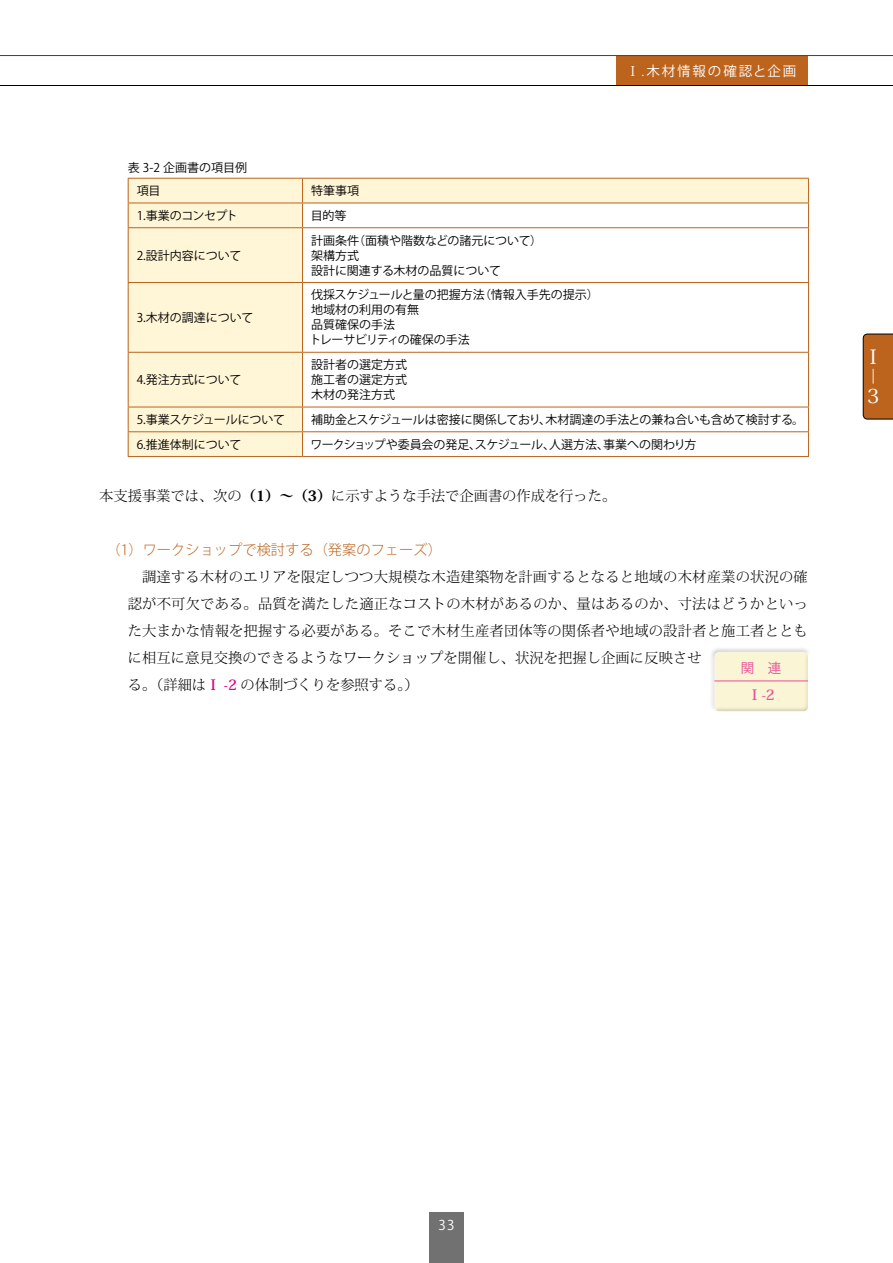
<style>
.page{position:relative;width:893px;height:1263px;background:#fff}
.page>*{position:absolute;margin:0;border:0;box-sizing:border-box;transform-origin:0 0}
.t1{font:500 19.5px "Koz Min Pro";color:#fff}
.t2{font:300 14.25px/27px "Koz Min Pro";letter-spacing:.015em;color:#000}
.t3{font:300 14.25px "Koz Go Pro";color:#bc641d}
.t4{font:700 14.25px "Koz Min Pro";color:#e85298}
.t5{font:13.5px "Koz Go Pro";letter-spacing:.14em;color:#fff}
.t6{font:13.5px "Koz Go Pro";color:#e85298}
.t7{font:12px/15px "Koz Go Pro";color:#000}
.t8{font:12px "Koz Go Pro";letter-spacing:-.03em;color:#000}
.t9{font:12px "Koz Go Pro";letter-spacing:-.04em;color:#000}
.s1{font-family:"Koz Min Pro"}
.s2{font-weight:800}
.s3{font-weight:700;color:#e4007f}
</style>
<div class="page">
<div style="left:429px;top:1212px;width:34px;height:51px;background:#727171"></div>
<div style="left:617px;top:56px;width:191px;height:29px;background:#bc641d"></div>
<hr style="left:0;top:55px;width:893px;height:1px;background:#000">
<hr style="left:0;top:85px;width:893px;height:1px;background:#000">
<div style="left:863px;top:334px;width:30px;height:85px;background:#bc641d"></div>
<div style="left:129px;top:179px;width:679px;height:277px;background:#fff5d7"></div>
<svg style="left:303px;top:204px;width:505px;height:252px"></svg>
<svg style="left:302px;top:179px;width:1px;height:48px"></svg>
<hr style="left:128px;top:227px;width:174px;height:1px;background:#bc641d">
<hr style="left:128px;top:228px;width:1px;height:54px;background:#bc641d">
<hr style="left:302px;top:227px;width:507px;height:1px;background:#bc641d">
<hr style="left:302px;top:228px;width:1px;height:54px;background:#bc641d">
<hr style="left:808px;top:228px;width:1px;height:54px;background:#bc641d">
<hr style="left:128px;top:282px;width:174px;height:1px;background:#bc641d">
<hr style="left:128px;top:283px;width:1px;height:69px;background:#bc641d">
<hr style="left:302px;top:282px;width:507px;height:1px;background:#bc641d">
<hr style="left:302px;top:283px;width:1px;height:69px;background:#bc641d">
<hr style="left:808px;top:283px;width:1px;height:69px;background:#bc641d">
<hr style="left:128px;top:352px;width:174px;height:1px;background:#bc641d">
<hr style="left:128px;top:353px;width:1px;height:54px;background:#bc641d">
<hr style="left:302px;top:352px;width:507px;height:1px;background:#bc641d">
<hr style="left:302px;top:353px;width:1px;height:54px;background:#bc641d">
<hr style="left:808px;top:353px;width:1px;height:54px;background:#bc641d">
<hr style="left:128px;top:407px;width:174px;height:1px;background:#bc641d">
<hr style="left:302px;top:407px;width:507px;height:1px;background:#bc641d">
<hr style="left:128px;top:431px;width:174px;height:1px;background:#bc641d">
<svg style="left:128px;top:407px;width:1px;height:49px"></svg>
<hr style="left:302px;top:431px;width:507px;height:1px;background:#bc641d">
<svg style="left:302px;top:407px;width:1px;height:49px"></svg>
<svg style="left:808px;top:407px;width:1px;height:49px"></svg>
<hr style="left:128px;top:456px;width:174px;height:1px;background:#bc641d">
<hr style="left:302px;top:456px;width:507px;height:1px;background:#bc641d">
<hr style="left:128px;top:178px;width:174px;height:1px;background:#bc641d">
<svg style="left:128px;top:179px;width:1px;height:48px"></svg>
<hr style="left:302px;top:178px;width:507px;height:1px;background:#bc641d">
<svg style="left:808px;top:179px;width:1px;height:48px"></svg>
<hr style="left:128px;top:203px;width:174px;height:1px;background:#bc641d">
<hr style="left:302px;top:203px;width:507px;height:1px;background:#bc641d">
<div style="left:708px;top:646px;width:103px;height:66px;background:#fff;opacity:.75"></div>
<div style="left:711px;top:650px;width:103px;height:67px;background:#000;opacity:.5"></div>
<hr style="left:714px;top:680px;width:94px;height:1px;background:#e85298">
<p class="t7" style="left:137px;top:157px;width:112px;line-height:23px;text-indent:-9px">表 3-2 企画書の項目例項目</p>
<p class="t7" style="left:311px;top:184px;width:49px">特筆事項</p>
<p class="t9" style="left:137px;top:208px;width:103px">1.事業のコンセプト</p>
<p class="t7" style="left:311px;top:208px;width:37px">目的等</p>
<p class="t7" style="left:137px;top:248px;width:106px">2.設計内容について</p>
<p class="t7" style="left:311px;top:233px;width:233px">計画条件（面積や階数などの諸元について）架構方式<br>設計に関連する木材の品質について</p>
<p class="t7" style="left:137px;top:310px;width:118px">3.木材の調達について</p>
<p class="t7" style="left:137px;top:373px;width:106px">4.発注方式について</p>
<p class="t7" style="left:309px;top:288px;width:291px">伐採スケジュールと量の把握方法（情報入手先の提示）地域材の利用の有無<br>品質確保の手法<br>トレーサビリティの確保の手法</p>
<p class="t7" style="left:311px;top:358px;width:97px;text-align:justify">設計者の選定方式施工者の選定方式木材の発注方式</p>
<p class="t5" style="left:626px;top:62px;width:172px"><span class="s1">Ⅰ.</span>木材情報の確認と企画</p>
<p class="t8" style="left:137px;top:412px;width:150px">5.事業スケジュールについて</p>
<p class="t7" style="left:311px;top:412px;width:495px">補助金とスケジュールは密接に関係しており、木材調達の手法との兼ね合いも含めて検討する。</p>
<p class="t7" style="left:137px;top:437px;width:106px">6.推進体制について</p>
<p class="t7" style="left:311px;top:437px;width:387px">ワークショップや委員会の発足、スケジュール、人選方法、事業への関わり方</p>
<p class="t2" style="left:99px;top:481px;width:518px">本支援事業では、次の<span class="s2">（1）～（3）</span>に示すような手法で企画書の作成を行った。</p>
<p class="t3" style="left:106px;top:540px;width:337px">（1）ワークショップで検討する（発案のフェーズ）</p>
<p class="t2" style="left:128px;top:562px;width:682px;text-indent:14px">調達する木材のエリアを限定しつつ大規模な木造建築物を計画するとなると地域の木材産業の状況の確認が不可欠である。品質を満たした適正なコストの木材があるのか、量はあるのか、寸法はどうかといった大まかな情報を把握する必要がある。そこで木材生産者団体等の関係者や地域の設計者と施工者とともに相互に意見交換のできるようなワークショップを開催し、状況を把握し企画に反映させ<br>る。（詳細は<span class="s3">Ⅰ -2</span> の体制づくりを参照する。）</p>
<p class="t6" style="left:741px;top:659px;width:42px">関　連</p>
<p class="t4" style="left:747px;top:685px;width:29px">Ⅰ-2</p>
<h1 class="t1" style="left:863px;top:343px;width:14px">Ⅰ</h1>
<h1 class="t1" style="left:859px;top:386px;width:19px;rotate:-90deg">－</h1>
<h1 class="t1" style="left:863px;top:382px;width:16px">３</h1>
<p class="t5" style="left:438px;top:1217px;width:18px">33</p>
</div>
